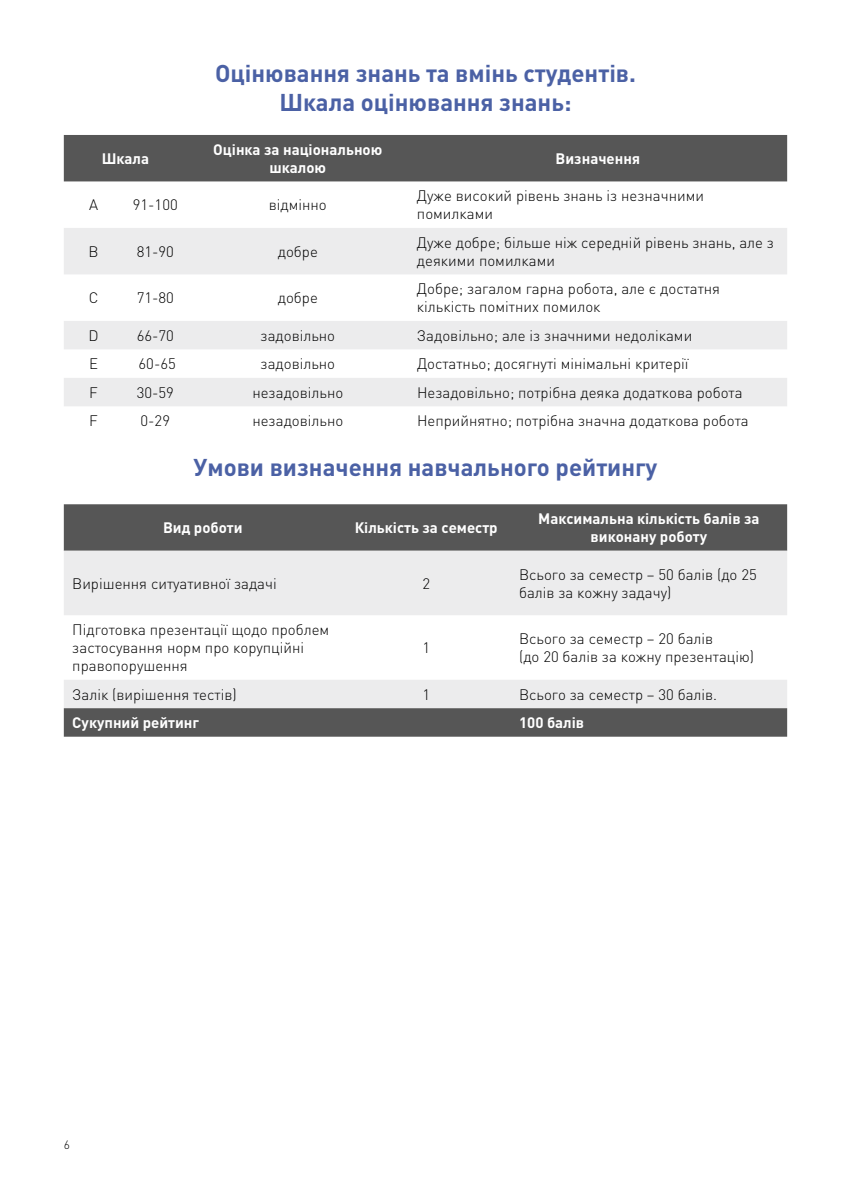
<style>
.page{position:relative;width:851px;height:1191px;background:#fff}
.page>*{position:absolute;margin:0;border:0;box-sizing:border-box;transform-origin:0 0}
.t1{font:700 24px/28.8px "DIN Pro";color:#4b61a5;text-align:center}
.t2{font:300 15px/18px "DIN Pro";color:#000}
.t3{font:700 15px/18px "DIN Pro";color:#fff;text-align:center}
.t4{font:300 12px "DIN Pro";color:#000}
</style>
<div class="page">
<div style="left:64px;top:135px;width:723px;height:46px;background:#565656"></div>
<svg style="left:64px;top:228px;width:723px;height:178px;fill:#ececed"></svg>
<div style="left:64px;top:504px;width:723px;height:47px;background:#565656"></div>
<div style="left:64px;top:551px;width:723px;height:64px;background:#ececed"></div>
<svg style="left:64px;top:680px;width:723px;height:56px;background:#a1a1a2"></svg>
<h1 class="t1" style="left:215px;top:58px;width:422px">Оцінювання знань та вмінь студентів.<br>Ш кала оцінювання знань:</h1>
<p class="t3" style="left:102px;top:149px;width:49px">Ш кала</p>
<p class="t3" style="left:213px;top:140px;width:170px">Оцінка за національною шкалою</p>
<p class="t3" style="left:555px;top:149px;width:86px">Визначення</p>
<p class="t2" style="left:89px;top:195px;width:11px">A</p>
<p class="t2" style="left:133px;top:195px;width:46px">91-100</p>
<p class="t2" style="left:269px;top:195px;width:60px">відмінно</p>
<p class="t2" style="left:417px;top:186px;width:288px">Дуже високий рівень знань із незначними помилками</p>
<p class="t2" style="left:89px;top:242px;width:12px">B</p>
<p class="t2" style="left:137px;top:242px;width:39px">81-90</p>
<p class="t2" style="left:278px;top:242px;width:42px">добре</p>
<p class="t2" style="left:417px;top:233px;width:358px">Дуже добре; більше ніж середній рівень знань, але з деякими помилками</p>
<p class="t2" style="left:89px;top:288px;width:11px">C</p>
<p class="t2" style="left:137px;top:288px;width:39px">71-80</p>
<p class="t2" style="left:278px;top:288px;width:42px">добре</p>
<p class="t2" style="left:417px;top:279px;width:304px">Добре; загалом гарна робота, але є достатня кількість помітних помилок</p>
<p class="t2" style="left:88px;top:326px;width:12px">D</p>
<p class="t2" style="left:137px;top:326px;width:39px">66-70</p>
<p class="t2" style="left:260px;top:326px;width:76px">задовільно</p>
<p class="t2" style="left:417px;top:326px;width:277px">Задовільно; але із значними недоліками</p>
<p class="t2" style="left:89px;top:354px;width:10px">E</p>
<p class="t2" style="left:138px;top:354px;width:39px">60-65</p>
<p class="t2" style="left:260px;top:354px;width:76px">задовільно</p>
<p class="t2" style="left:417px;top:354px;width:273px">Достатньо; досягнуті мінімальні критерії</p>
<p class="t2" style="left:89px;top:383px;width:10px">F</p>
<p class="t2" style="left:137px;top:383px;width:39px">30-59</p>
<p class="t2" style="left:252px;top:383px;width:92px">незадовільно</p>
<p class="t2" style="left:417px;top:383px;width:327px">Незадовільно; потрібна деяка додаткова робота</p>
<p class="t2" style="left:89px;top:411px;width:10px">F</p>
<p class="t2" style="left:140px;top:411px;width:31px">0-29</p>
<p class="t2" style="left:252px;top:411px;width:92px">незадовільно</p>
<p class="t2" style="left:417px;top:411px;width:333px">Неприйнятно; потрібна значна додаткова робота</p>
<h1 class="t1" style="left:193px;top:452px;width:465px">Умови визначення навчального рейтингу</h1>
<p class="t3" style="left:163px;top:518px;width:81px">Вид роботи</p>
<p class="t3" style="left:354px;top:518px;width:144px">Кількість за семестр</p>
<p class="t3" style="left:538px;top:509px;width:223px">Максимальна кількість балів за виконану роботу</p>
<p class="t2" style="left:72px;top:573px;width:206px">Вирішення ситуативної задачі</p>
<p class="t2" style="left:422px;top:573px;width:9px">2</p>
<p class="t2" style="left:519px;top:564px;width:239px">Всього за семестр – 50 балів (до 25 балів за кожну задачу)</p>
<p class="t2" style="left:72px;top:620px;width:258px">Підготовка презентації щодо проблем застосування норм про корупційні правопорушення</p>
<p class="t2" style="left:422px;top:638px;width:9px">1</p>
<p class="t2" style="left:519px;top:629px;width:236px">Всього за семестр – 20 балів<br>(до 20 балів за кожну презентацію)</p>
<p class="t2" style="left:72px;top:684px;width:166px">Залік (вирішення тестів)</p>
<p class="t2" style="left:422px;top:684px;width:9px">1</p>
<p class="t2" style="left:519px;top:684px;width:200px">Всього за семестр – 30 балів.</p>
<p class="t3" style="left:72px;top:713px;width:128px">Сукупний рейтинг</p>
<p class="t3" style="left:519px;top:713px;width:67px">100 балів</p>
<p class="t4" style="left:64px;top:1136px;width:8px">6</p>
</div>
